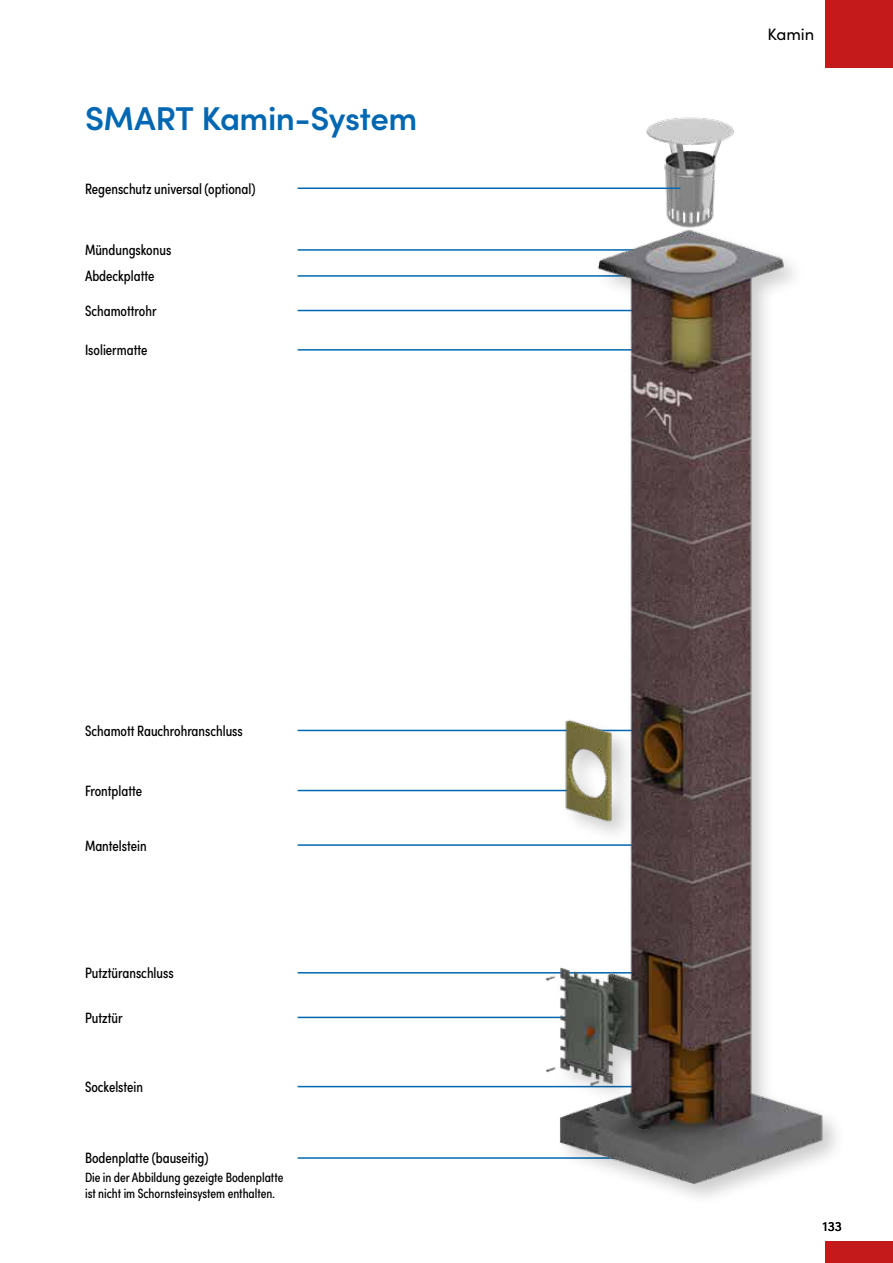
<style>
.page{position:relative;width:893px;height:1263px;background:#fff}
.page>*{position:absolute;margin:0;border:0;box-sizing:border-box;transform-origin:0 0}
.t1{font:600 33px "Sofia Pro";letter-spacing:-.015em;color:#0067b2}
.t2{font:16.5px "Sofia Pro";color:#000}
.t3{font:15px/26px "Sofia Pro Condensed";color:#000}
.t4{font:13.5px/16.2px "Sofia Pro Condensed";color:#000}
.t5{font:13.5px "Sofia Pro";color:#000}
</style>
<div class="page">
<div style="left:825px;top:0;width:68px;height:68px;background:#c51a1b"></div>
<div style="left:825px;top:1242px;width:68px;height:21px;background:#c51a1b"></div>
<hr style="left:298px;top:249px;width:366px;height:2px;background:#0067b2">
<hr style="left:298px;top:275px;width:336px;height:2px;background:#0067b2">
<hr style="left:298px;top:310px;width:389px;height:1px;background:#0067b2">
<hr style="left:298px;top:349px;width:383px;height:2px;background:#0067b2">
<hr style="left:298px;top:730px;width:357px;height:1px;background:#0067b2">
<hr style="left:298px;top:790px;width:273px;height:1px;background:#0067b2">
<hr style="left:298px;top:844px;width:346px;height:2px;background:#0067b2">
<hr style="left:298px;top:972px;width:358px;height:1px;background:#0067b2">
<hr style="left:298px;top:1017px;width:273px;height:1px;background:#0067b2">
<hr style="left:298px;top:1086px;width:392px;height:1px;background:#0067b2">
<hr style="left:298px;top:1157px;width:366px;height:2px;background:#0067b2">
<img style="left:480px;top:231px;width:356px;height:966px">
<img style="left:646px;top:117px;width:88px;height:114px">
<hr style="left:298px;top:187px;width:382px;height:2px;background:#0067b2">
<h1 class="t1" style="left:85px;top:94px;width:334px">SMART Kamin-System</h1>
<p class="t3" style="left:85px;top:175px;width:172px">Regenschutz universal (optional)</p>
<p class="t3" style="left:85px;top:236px;width:88px">Mündungskonus<br>Abdeckplatte</p>
<p class="t3" style="left:85px;top:297px;width:73px">Schamottrohr</p>
<p class="t3" style="left:85px;top:336px;width:64px">Isoliermatte</p>
<p class="t3" style="left:85px;top:717px;width:159px">Schamott Rauchrohranschluss</p>
<p class="t3" style="left:85px;top:777px;width:59px">Frontplatte</p>
<p class="t3" style="left:85px;top:831px;width:63px">Mantelstein</p>
<p class="t3" style="left:85px;top:959px;width:90px">Putztüranschluss</p>
<p class="t3" style="left:85px;top:1004px;width:39px">Putztür</p>
<p class="t3" style="left:85px;top:1073px;width:60px">Sockelstein</p>
<p class="t3" style="left:85px;top:1144px;width:125px">Bodenplatte (bauseitig)</p>
<p class="t4" style="left:85px;top:1168px;width:200px">Die in der Abbildung gezeigte Bodenplatte ist nicht im Schornsteinsystem enthalten.</p>
<p class="t2" style="left:767px;top:22px;width:48px">Kamin</p>
<p class="t5" style="left:823px;top:1216px;width:21px">133</p>
</div>
